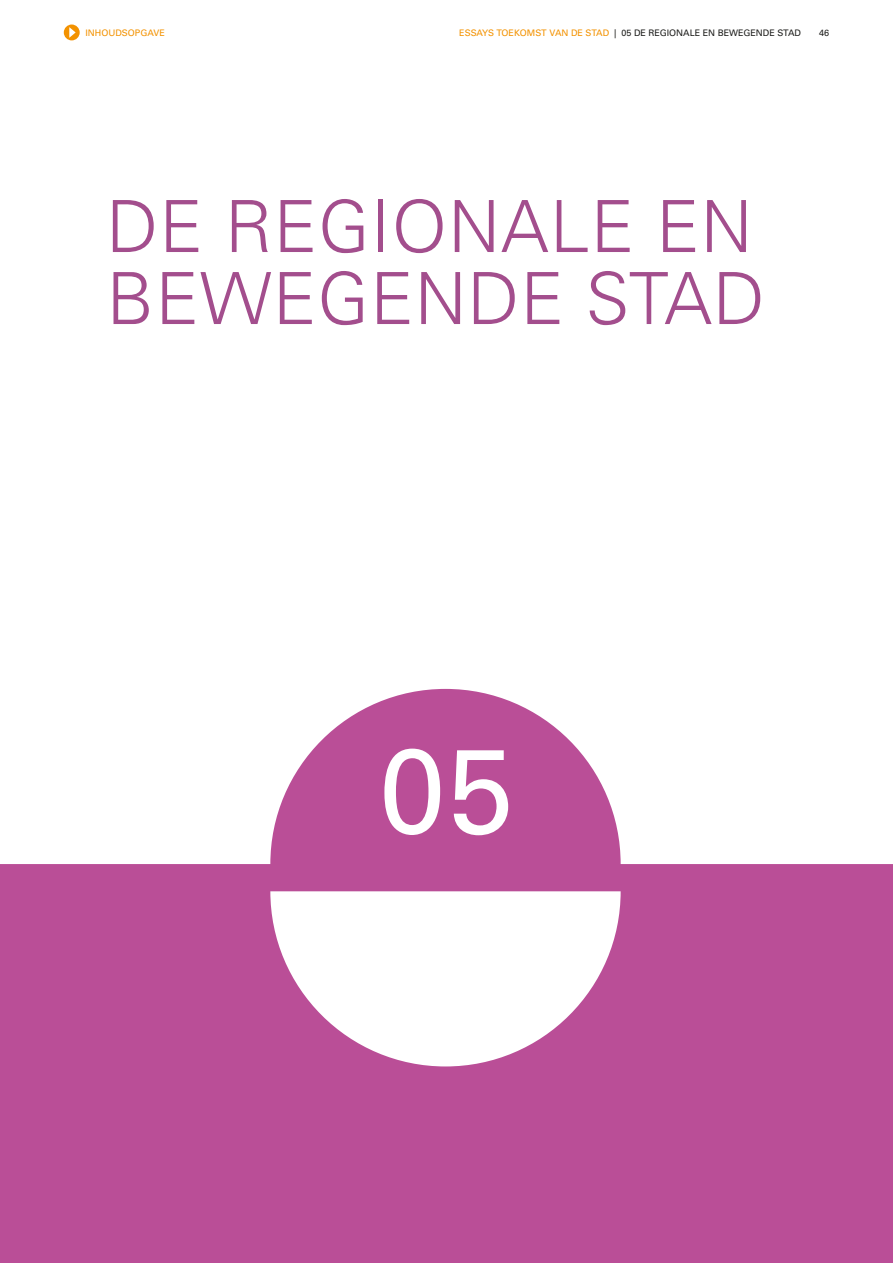
<style>
.page{position:relative;width:893px;height:1263px;background:#fff}
.page>*{position:absolute;margin:0;border:0;box-sizing:border-box;transform-origin:0 0}
.t1{font:120px "Univers LT Std";color:#fff}
.t2{font:300 72px/72px "Univers LT Std";letter-spacing:.01em;color:#a34e8d}
.t3{font:9px "Univers LT Std";color:#1d1d1b}
.t4{font:9px "Univers LT Std";color:#f39200}
.s1{color:#f39200}
</style>
<div class="page">
<div style="left:64px;top:25px;width:16px;height:15px;background:#f39200;border-radius:50%"></div>
<svg style="left:69px;top:27px;width:7px;height:11px"></svg>
<svg style="left:0;top:689px;width:892px;height:574px;fill:#ba4e97"></svg>
<p class="t4" style="left:85px;top:27px;width:81px">INHOUDSOPGAVE</p>
<p class="t3" style="left:459px;top:27px;width:343px"><span class="s1">ESSAYS TOEKOMST VAN DE STAD</span> | 05 DE REGIONALE EN BEWEGENDE STAD</p>
<p class="t3" style="left:819px;top:27px;width:12px">46</p>
<h2 class="t2" style="left:106px;top:191px;width:660px">DE REGIONALE EN<br>BEWEGENDE STAD</h2>
<h1 class="t1" style="left:379px;top:720px;width:136px">05</h1>
</div>
